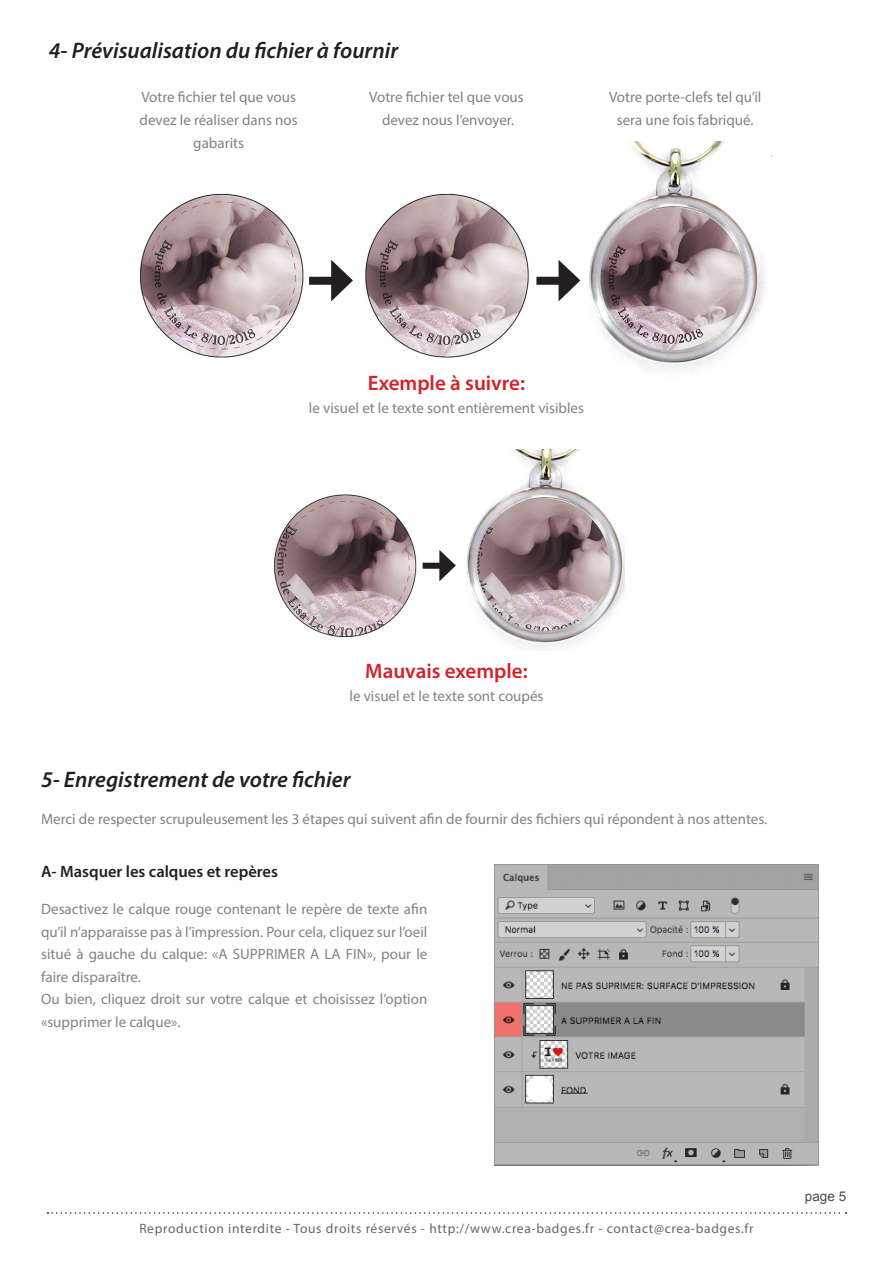
<style>
.page{position:relative;width:893px;height:1263px;background:#fff}
.page>*{position:absolute;margin:0;border:0;box-sizing:border-box;transform-origin:0 0}
.t1{font:italic 600 22.5px "Myriad Pro";color:#231f20}
.t2{font:600 21px "Myriad Pro";color:#d1232a}
.t3{font:600 16.5px "Myriad Pro";color:#231f20}
.t4{font:15px/22.5px "Myriad Pro";color:#808285;text-align:center}
.t5{font:13.5px "Myriad Pro";letter-spacing:.05em;color:#67676a}
.t6{font:13.5px "Arial";color:#4b4c4d}
</style>
<div class="page">
<svg style="left:47px;top:1212px;width:799px;height:2px"></svg>
<img style="left:140px;top:142px;width:632px;height:231px">
<svg style="left:536px;top:260px;width:44px;height:41px"></svg>
<svg style="left:309px;top:260px;width:44px;height:41px"></svg>
<img style="left:494px;top:864px;width:324px;height:301px">
<img style="left:274px;top:449px;width:350px;height:201px">
<svg style="left:423px;top:550px;width:33px;height:31px"></svg>
<h1 class="t1" style="left:49px;top:36px;width:351px">4- Prévisualisation du fichier à fournir</h1>
<p class="t4" style="left:140px;top:86px;width:160px">Votre fichier tel que vous devez le réaliser dans nos gabarits</p>
<p class="t4" style="left:609px;top:86px;width:154px">Votre porte-clefs tel qu’il sera une fois fabriqué.</p>
<p class="t4" style="left:369px;top:86px;width:156px">Votre fichier tel que vous devez nous l’envoyer.</p>
<h2 class="t2" style="left:368px;top:370px;width:159px">Exemple à suivre:</h2>
<p class="t4" style="left:309px;top:396px;width:277px">le visuel et le texte sont entièrement visibles</p>
<h2 class="t2" style="left:365px;top:658px;width:164px">Mauvais exemple:</h2>
<p class="t4" style="left:349px;top:684px;width:196px">le visuel et le texte sont coupés</p>
<h1 class="t1" style="left:41px;top:765px;width:311px">5- Enregistrement de votre fichier</h1>
<p class="t4" style="left:41px;top:807px;width:728px">Merci de respecter scrupuleusement les 3 étapes qui suivent afin de fournir des fichiers qui répondent à nos attentes.</p>
<p class="t3" style="left:41px;top:860px;width:238px">A- Masquer les calques et repères</p>
<p class="t4" style="left:41px;top:897px;width:388px;text-align:left">Desactivez le calque rouge contenant le repère de texte afin qu’il n’apparaisse pas à l’impression. Pour cela, cliquez sur l’oeil situé à gauche du calque: «A SUPPRIMER A LA FIN», pour le faire disparaître.<br>Ou bien, cliquez droit sur votre calque et choisissez l’option «supprimer le calque».</p>
<p class="t5" style="left:139px;top:1220px;width:616px">Reproduction interdite - Tous droits réservés - http://www.crea-badges.fr - contact@crea-badges.fr</p>
<p class="t6" style="left:805px;top:1187px;width:43px">page 5</p>
</div>
